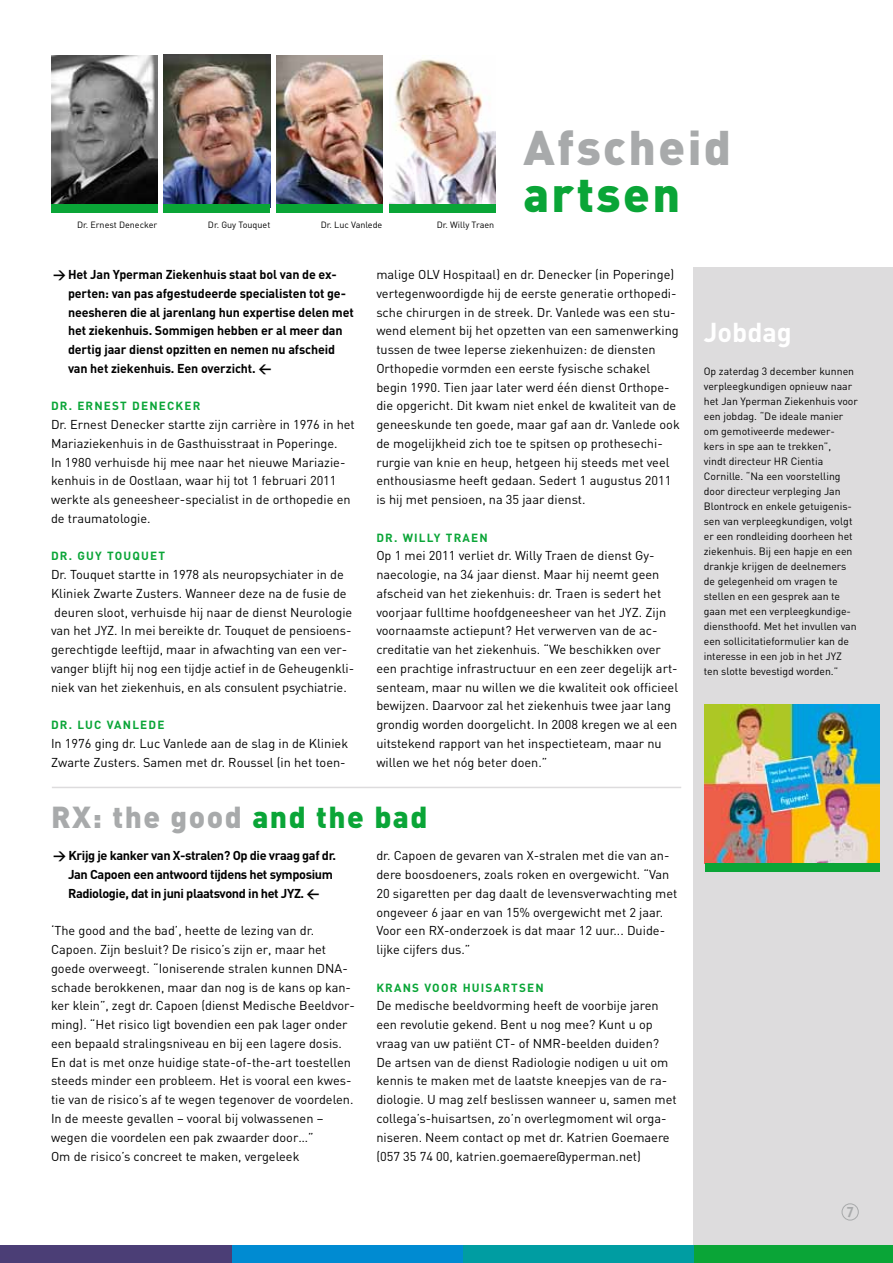
<style>
.page{position:relative;width:893px;height:1263px;background:#fff}
.page>*{position:absolute;margin:0;border:0;box-sizing:border-box;transform-origin:0 0}
.t1{font:900 48px "DIN";letter-spacing:.05em;color:#a8aaab}
.t2{font:900 48px "DIN";letter-spacing:.05em;color:#0aa537}
.t3{font:900 30px "DIN";letter-spacing:.05em;color:#a8aaab}
.t4{font:700 27px "DIN";color:#fff}
.t5{font:700 15px "Officina Serif Std";color:#a8aaab}
.t6{font:12.75px/18.8px "DIN";color:#000}
.t7{font:700 12.75px/18.8px "DIN";letter-spacing:-.01em;color:#000}
.t8{font:700 12.75px/18.8px "DIN";letter-spacing:-.03em;color:#000}
.t9{font:700 11.7px "DIN";letter-spacing:.1em;color:#0aa537}
.t10{font:10.5px/15px "DIN";color:#000}
.t11{font:9px "DIN";color:#000}
.s1{color:#0aa537}
</style>
<div class="page">
<div style="left:693px;top:268px;width:200px;height:995px;background:#dddcdd"></div>
<div style="left:842px;top:1203px;width:17px;height:17px;border:1px solid #a8aaab;border-radius:50%"></div>
<div style="left:693px;top:1246px;width:200px;height:17px;background:#0aa537"></div>
<div style="left:462px;top:1246px;width:231px;height:17px;background:#009da2"></div>
<div style="left:231px;top:1246px;width:231px;height:17px;background:#008bd2"></div>
<div style="left:0;top:1246px;width:231px;height:17px;background:#4b3e76"></div>
<hr style="left:52px;top:787px;width:629px;height:1px;background:#dddcdd">
<img style="left:705px;top:705px;width:174px;height:158px">
<div style="left:705px;top:863px;width:174px;height:9px;background:#0aa537"></div>
<img style="left:51px;top:55px;width:106px;height:149px">
<div style="left:51px;top:204px;width:106px;height:9px;background:#0aa537"></div>
<img style="left:164px;top:55px;width:106px;height:149px">
<div style="left:164px;top:204px;width:106px;height:9px;background:#0aa537"></div>
<img style="left:389px;top:59px;width:106px;height:145px">
<div style="left:389px;top:204px;width:106px;height:9px;background:#0aa537"></div>
<img style="left:276px;top:55px;width:107px;height:149px">
<div style="left:276px;top:204px;width:107px;height:9px;background:#0aa537"></div>
<p class="t11" style="left:77px;top:219px;width:82px">Dr. Ernest Denecker</p>
<p class="t11" style="left:208px;top:219px;width:64px">Dr. Guy Touquet</p>
<p class="t11" style="left:321px;top:219px;width:63px">Dr. Luc Vanlede</p>
<p class="t11" style="left:437px;top:219px;width:59px">Dr. Willy Traen</p>
<h1 class="t1" style="left:523px;top:116px;width:209px">Afscheid</h1>
<h1 class="t2" style="left:523px;top:162px;width:158px">artsen</h1>
<p class="t6" style="left:376px;top:265px;width:305px">malige OLV Hospitaal) en dr. Denecker (in Poperinge) vertegenwoordigde hij de eerste generatie orthopedi&shy;sche chirurgen in de streek. Dr. Vanlede was een stu&shy;wend element bij het opzetten van een samenwerking tussen de twee Ieperse ziekenhuizen: de diensten Orthopedie vormden een eerste fysische schakel begin 1990. Tien jaar later werd één dienst Orthope&shy;die opgericht. Dit kwam niet enkel de kwaliteit van de geneeskunde ten goede, maar gaf aan dr. Vanlede ook de mogelijkheid zich toe te spitsen op prothesechi&shy;rurgie van knie en heup, hetgeen hij steeds met veel enthousiasme heeft gedaan. Sedert 1 augustus 2011 is hij met pensioen, na 35 jaar dienst.</p>
<p class="t9" style="left:376px;top:530px;width:113px">Dr. Willy Traen</p>
<p class="t6" style="left:376px;top:546px;width:303px">Op 1 mei 2011 verliet dr. Willy Traen de dienst Gy&shy;naecologie, na 34 jaar dienst. Maar hij neemt geen afscheid van het ziekenhuis: dr. Traen is sedert het voorjaar fulltime hoofdgeneesheer van het JYZ. Zijn voornaamste actiepunt? Het verwerven van de ac&shy;creditatie van het ziekenhuis. “We beschikken over een prachtige infrastructuur en een zeer degelijk art&shy;senteam, maar nu willen we die kwaliteit ook officieel bewijzen. Daarvoor zal het ziekenhuis twee jaar lang grondig worden doorgelicht. In 2008 kregen we al een uitstekend rapport van het inspectieteam, maar nu willen we het nóg beter doen.”</p>
<h2 class="t3" style="left:51px;top:797px;width:378px">RX: the good <span class="s1">and the bad</span></h2>
<p class="t7" style="left:68px;top:264px;width:287px;text-indent:-15px">&gt; Het Jan Yperman Ziekenhuis staat bol van de ex&shy;perten: van pas afgestudeerde specialisten tot ge&shy;neesheren die al jarenlang hun expertise delen met het ziekenhuis. Sommigen hebben er al meer dan dertig jaar dienst opzitten en nemen nu afscheid van het ziekenhuis. Een overzicht. &lt;</p>
<p class="t9" style="left:51px;top:398px;width:151px">Dr. Ernest Denecker</p>
<p class="t6" style="left:51px;top:415px;width:305px">Dr. Ernest Denecker startte zijn carrière in 1976 in het Mariaziekenhuis in de Gasthuisstraat in Poperinge.<br>In 1980 verhuisde hij mee naar het nieuwe Mariazie&shy;kenhuis in de Oostlaan, waar hij tot 1 februari 2011 werkte als geneesheer-specialist in de orthopedie en de traumatologie.</p>
<p class="t9" style="left:51px;top:548px;width:116px">Dr. Guy Touquet</p>
<p class="t6" style="left:51px;top:565px;width:305px">Dr. Touquet startte in 1978 als neuropsychiater in de Kliniek Zwarte Zusters. Wanneer deze na de fusie de deuren sloot, verhuisde hij naar de dienst Neurologie van het JYZ. In mei bereikte dr. Touquet de pensioens&shy;gerechtigde leeftijd, maar in afwachting van een ver&shy;vanger blijft hij nog een tijdje actief in de Geheugenkli&shy;niek van het ziekenhuis, en als consulent psychiatrie.</p>
<p class="t9" style="left:51px;top:717px;width:115px">Dr. Luc Vanlede</p>
<p class="t6" style="left:51px;top:734px;width:299px">In 1976 ging dr. Luc Vanlede aan de slag in de Kliniek<br>Zwarte Zusters. Samen met dr. Roussel (in het toen-</p>
<p class="t8" style="left:68px;top:846px;width:270px;text-indent:-15px">&gt; Krijg je kanker van X-stralen? Op die vraag gaf dr.<br>Jan Capoen een antwoord tijdens het symposium<br>Radiologie, dat in juni plaatsvond in het JYZ. &lt;</p>
<p class="t6" style="left:51px;top:921px;width:305px">‘The good and the bad’, heette de lezing van dr.<br>Capoen. Zijn besluit? De risico’s zijn er, maar het goede overweegt. “Ioniserende stralen kunnen DNA&shy;schade berokkenen, maar dan nog is de kans op kan&shy;ker klein”, zegt dr. Capoen (dienst Medische Beeldvor&shy;ming). “Het risico ligt bovendien een pak lager onder een bepaald stralingsniveau en bij een lagere dosis.<br>En dat is met onze huidige state-of-the-art toestellen steeds minder een probleem. Het is vooral een kwes&shy;tie van de risico’s af te wegen tegenover de voordelen.<br>In de meeste gevallen – vooral bij volwassenen – wegen die voordelen een pak zwaarder door…”<br>Om de risico’s concreet te maken, vergeleek</p>
<p class="t6" style="left:376px;top:846px;width:303px">dr. Capoen de gevaren van X-stralen met die van an&shy;dere boosdoeners, zoals roken en overgewicht. “Van 20 sigaretten per dag daalt de levensverwachting met ongeveer 6 jaar en van 15% overgewicht met 2 jaar.<br>Voor een RX-onderzoek is dat maar 12 uur... Duide&shy;lijke cijfers dus.”</p>
<p class="t9" style="left:376px;top:980px;width:169px">Krans voor huisartsen</p>
<p class="t6" style="left:376px;top:996px;width:302px">De medische beeldvorming heeft de voorbije jaren een revolutie gekend. Bent u nog mee? Kunt u op vraag van uw patiënt CT- of NMR-beelden duiden?<br>De artsen van de dienst Radiologie nodigen u uit om kennis te maken met de laatste kneepjes van de ra&shy;diologie. U mag zelf beslissen wanneer u, samen met collega’s-huisartsen, zo’n overlegmoment wil orga&shy;niseren. Neem contact op met dr. Katrien Goemaere (057 35 74 00, katrien.goemaere@yperman.net)</p>
<h3 class="t4" style="left:704px;top:315px;width:90px">Jobdag</h3>
<p class="t10" style="left:704px;top:364px;width:156px">Op zaterdag 3 december kunnen verpleegkundigen opnieuw naar het Jan Yperman Ziekenhuis voor een jobdag. “De ideale manier om gemotiveerde medewer&shy;kers in spe aan te trekken”,<br>vindt directeur HR Cientia<br>Cornille. “Na een voorstelling door directeur verpleging Jan<br>Blontrock en enkele getuigenis&shy;sen van verpleegkundigen, volgt er een rondleiding doorheen het ziekenhuis. Bij een hapje en een drankje krijgen de deelnemers de gelegenheid om vragen te stellen en een gesprek aan te gaan met een verpleegkundige&shy;diensthoofd. Met het invullen van een sollicitatieformulier kan de interesse in een job in het JYZ ten slotte bevestigd worden.”</p>
<p class="t5" style="left:846px;top:1202px;width:10px">7</p>
</div>
